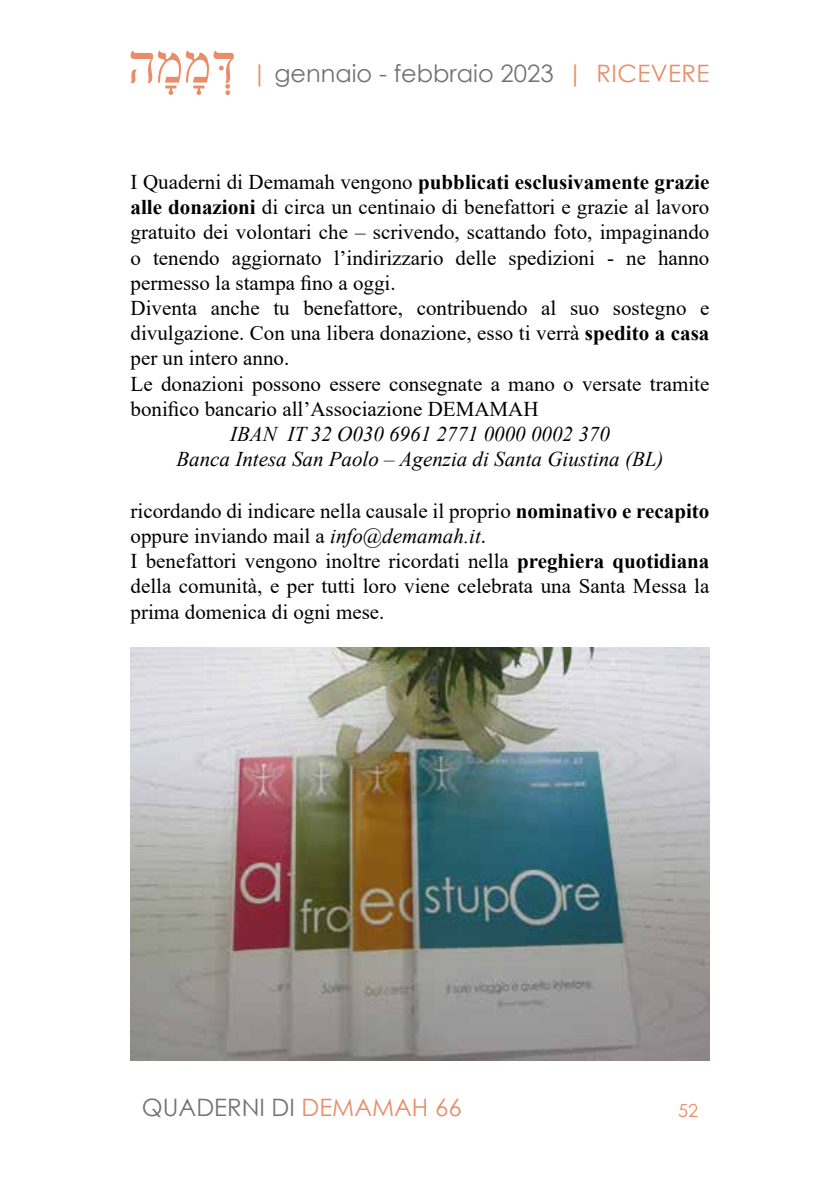
<style>
.page{position:relative;width:840px;height:1191px;background:#fff}
.page>*{position:absolute;margin:0;border:0;box-sizing:border-box;transform-origin:0 0}
.t1{font:24px "Century Gothic";color:#727271}
.t2{font:21px/25.2px "Times New Roman";color:#000}
.t3{font:italic 21px/25.2px "Times New Roman";color:#000;text-align:center}
.t4{font:18px "Century Gothic";color:#e98d69}
.s1{color:#e98d69}
.s2{font-weight:700}
.s3{font-style:italic}
</style>
<div class="page">
<img style="left:130px;top:648px;width:579px;height:412px">
<svg style="left:130px;top:51px;width:104px;height:44px"></svg>
<p class="t1" style="left:251px;top:56px;width:459px"><span class="s1">|</span> gennaio - febbraio 2023 <span class="s1">| RICEVERE</span></p>
<p class="t2" style="left:130px;top:169px;width:580px">I Quaderni di Demamah vengono <span class="s2">pubblicati esclusivamente grazie alle donazioni</span> di circa un centinaio di benefattori e grazie al lavoro gratuito dei volontari che – scrivendo, scattando foto, impaginando o tenendo aggiornato l’indirizzario delle spedizioni - ne hanno permesso la stampa fino a oggi.<br>Diventa anche tu benefattore, contribuendo al suo sostegno e divulgazione. Con una libera donazione, esso ti verrà <span class="s2">spedito a casa </span>per un intero anno.<br>Le donazioni possono essere consegnate a mano o versate tramite bonifico bancario all’Associazione DEMAMAH</p>
<p class="t3" style="left:176px;top:421px;width:488px">IBAN IT 32 O030 6961 2771 0000 0002 370<br>Banca Intesa San Paolo – Agenzia di Santa Giustina (BL)</p>
<p class="t2" style="left:130px;top:497px;width:580px">ricordando di indicare nella causale il proprio <span class="s2">nominativo e recapito </span>oppure inviando mail a <span class="s3">info@demamah.it</span>.<br>I benefattori vengono inoltre ricordati nella <span class="s2">preghiera quotidiana </span>della comunità, e per tutti loro viene celebrata una Santa Messa la prima domenica di ogni mese.</p>
<p class="t1" style="left:142px;top:1090px;width:321px">QUADERNI DI <span class="s1">DEMAMAH 66</span></p>
<p class="t4" style="left:677px;top:1097px;width:21px">52</p>
</div>
